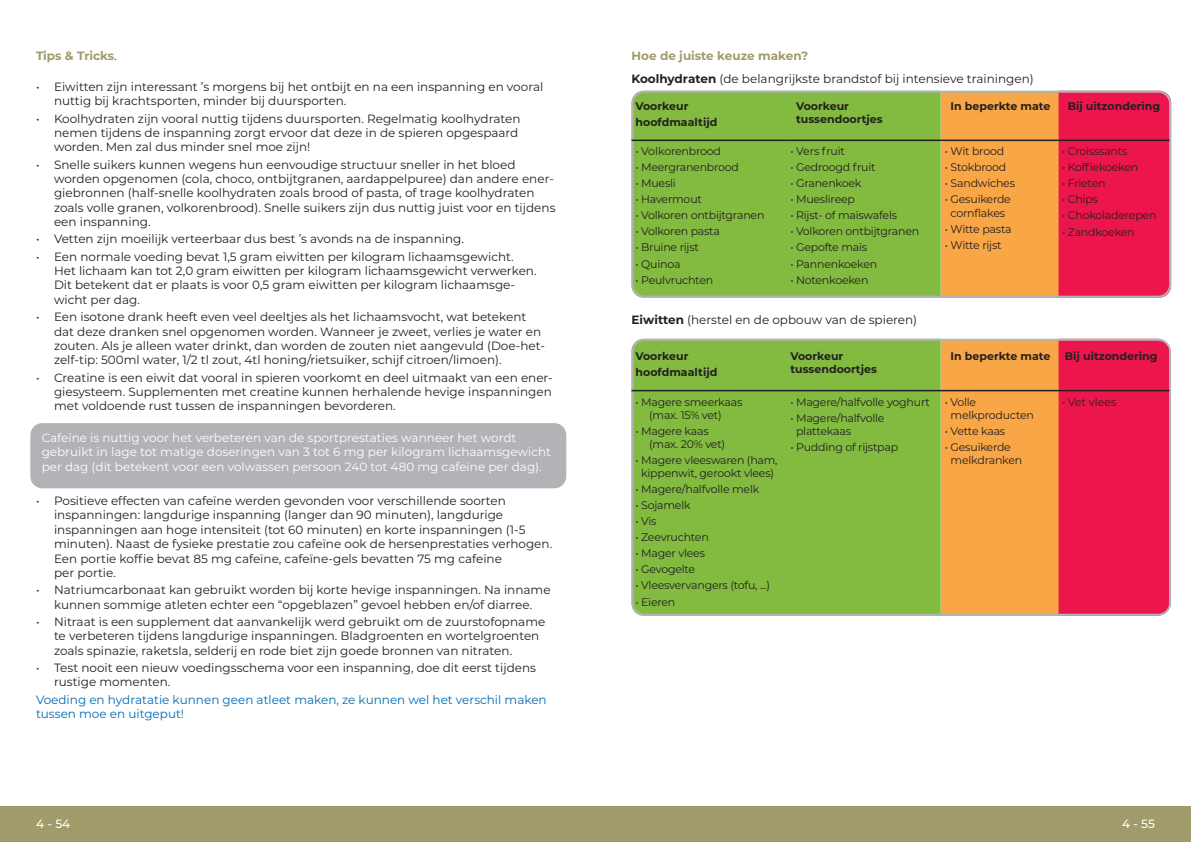
<style>
.page{position:relative;width:1191px;height:842px;background:#fff}
.page>*{position:absolute;margin:0;border:0;box-sizing:border-box;transform-origin:0 0}
.t1{font:12px/14.4px "Montserrat";color:#231f20}
.t2{font:12px/14.4px "Montserrat";color:#fff}
.t3{font:12px/14.4px "Montserrat";color:#006cb7}
.t4{font:700 12px "Montserrat";letter-spacing:-.005em;color:#9f9b6a}
.t5{font:500 12px "Montserrat";color:#fff}
.t6{font:11px/13.2px "Montserrat";letter-spacing:-.02em;color:#231f20}
.t7{font:700 11px/16px "Montserrat";color:#231f20}
.s1{font-weight:400;color:#231f20}
.s2{font-weight:700;color:#9f9b6a}
.s3{font-weight:700}
</style>
<div class="page">
<div style="left:0;top:806px;width:1191px;height:36px;background:#9f9b6a"></div>
<div style="left:30px;top:423px;width:536px;height:65px;background:#b2b3b7;border-radius:12px"></div>
<div style="left:940px;top:91px;width:118px;height:207px;background:#f9a646"></div>
<div style="left:940px;top:339px;width:118px;height:277px;background:#f9a646"></div>
<div style="left:1058px;top:91px;width:113px;height:207px;background:#ed164c"></div>
<div style="left:1058px;top:339px;width:111px;height:274px;background:#ed164c"></div>
<div style="left:633px;top:91px;width:307px;height:204px;background:#82bb40"></div>
<div style="left:633px;top:339px;width:307px;height:277px;background:#82bb40"></div>
<div style="left:631px;top:339px;width:540px;height:277px;border:2px solid #b2b3b7;border-radius:12px"></div>
<div style="left:631px;top:91px;width:540px;height:207px;border:2px solid #b2b3b7;border-radius:12px"></div>
<hr style="left:631px;top:140px;width:155px;height:1px;background:#231f20">
<hr style="left:786px;top:140px;width:155px;height:1px;background:#231f20">
<hr style="left:941px;top:140px;width:117px;height:1px;background:#231f20">
<hr style="left:1058px;top:140px;width:111px;height:1px;background:#231f20">
<hr style="left:631px;top:390px;width:155px;height:1px;background:#231f20">
<hr style="left:786px;top:390px;width:155px;height:1px;background:#231f20">
<hr style="left:941px;top:390px;width:117px;height:1px;background:#231f20">
<hr style="left:1058px;top:390px;width:111px;height:1px;background:#231f20">
<p class="t4" style="left:36px;top:47px;width:82px">Tips &amp; Tricks<span class="s1">.</span></p>
<p class="t1" style="left:54px;top:79px;width:491px;text-indent:-18px">• Eiwitten zijn interessant ’s morgens bij het ontbijt en na een inspanning en vooral nuttig bij krachtsporten, minder bij duursporten.</p>
<p class="t1" style="left:54px;top:111px;width:468px;text-indent:-18px">• Koolhydraten zijn vooral nuttig tijdens duursporten. Regelmatig koolhydraten nemen tijdens de inspanning zorgt ervoor dat deze in de spieren opgespaard worden. Men zal dus minder snel moe zijn!</p>
<p class="t1" style="left:54px;top:157px;width:503px;text-indent:-18px">• Snelle suikers kunnen wegens hun eenvoudige structuur sneller in het bloed worden opgenomen (cola, choco, ontbijtgranen, aardappelpuree) dan andere ener&shy;giebronnen (half-snelle koolhydraten zoals brood of pasta, of trage koolhydraten zoals volle granen, volkorenbrood). Snelle suikers zijn dus nuttig juist voor en tijdens een inspanning.</p>
<p class="t1" style="left:36px;top:232px;width:429px">• Vetten zijn moeilijk verteerbaar dus best ’s avonds na de inspanning.</p>
<p class="t1" style="left:54px;top:249px;width:484px;text-indent:-18px">• Een normale voeding bevat 1,5 gram eiwitten per kilogram lichaamsgewicht.<br>Het lichaam kan tot 2,0 gram eiwitten per kilogram lichaamsgewicht verwerken.<br>Dit betekent dat er plaats is voor 0,5 gram eiwitten per kilogram lichaamsge&shy;wicht per dag.</p>
<p class="t1" style="left:54px;top:309px;width:492px;text-indent:-18px">• Een isotone drank heeft even veel deeltjes als het lichaamsvocht, wat betekent dat deze dranken snel opgenomen worden. Wanneer je zweet, verlies je water en zouten. Als je alleen water drinkt, dan worden de zouten niet aangevuld (Doe-het&shy;zelf-tip: 500ml water, 1/2 tl zout, 4tl honing/rietsuiker, schijf citroen/limoen).</p>
<p class="t1" style="left:54px;top:370px;width:500px;text-align:justify;text-indent:-18px">• Creatine is een eiwit dat vooral in spieren voorkomt en deel uitmaakt van een ener&shy;giesysteem. Supplementen met creatine kunnen herhalende hevige inspanningen met voldoende rust tussen de inspanningen bevorderen.</p>
<p class="t2" style="left:42px;top:430px;width:511px">Cafeïne is nuttig voor het verbeteren van de sportprestaties wanneer het wordt gebruikt in lage tot matige doseringen van 3 tot 6 mg per kilogram lichaamsgewicht per dag (dit betekent voor een volwassen persoon 240 tot 480 mg cafeïne per dag).</p>
<p class="t1" style="left:54px;top:493px;width:500px;text-indent:-18px">• Positieve effecten van cafeïne werden gevonden voor verschillende soorten inspanningen: langdurige inspanning (langer dan 90 minuten), langdurige inspanningen aan hoge intensiteit (tot 60 minuten) en korte inspanningen (1-5 minuten). Naast de fysieke prestatie zou cafeïne ook de hersenprestaties verhogen.<br>Een portie koffie bevat 85 mg cafeïne, cafeïne-gels bevatten 75 mg cafeïne<br>per portie.</p>
<p class="t1" style="left:36px;top:582px;width:516px;text-align:center">• Natriumcarbonaat kan gebruikt worden bij korte hevige inspanningen. Na inname kunnen sommige atleten echter een “opgeblazen” gevoel hebben en/of diarree.</p>
<p class="t1" style="left:54px;top:614px;width:493px;text-indent:-18px">• Nitraat is een supplement dat aanvankelijk werd gebruikt om de zuurstofopname te verbeteren tijdens langdurige inspanningen. Bladgroenten en wortelgroenten zoals spinazie, raketsla, selderij en rode biet zijn goede bronnen van nitraten.</p>
<p class="t1" style="left:54px;top:660px;width:483px;text-indent:-18px">• Test nooit een nieuw voedingsschema voor een inspanning, doe dit eerst tijdens rustige momenten.</p>
<p class="t3" style="left:36px;top:692px;width:512px">Voeding en hydratatie kunnen geen atleet maken, ze kunnen wel het verschil maken tussen moe en uitgeput!</p>
<p class="t1" style="left:631px;top:44px;width:404px;line-height:22.9px"><span class="s2">Hoe de juiste keuze maken?<br></span><span class="s3">Koolhydraten</span> (de belangrijkste brandstof bij intensieve trainingen)</p>
<p class="t7" style="left:635px;top:97px;width:83px">Voorkeur hoofdmaaltijd</p>
<p class="t7" style="left:796px;top:99px;width:88px;line-height:13.2px">Voorkeur tussendoortjes</p>
<p class="t7" style="left:950px;top:97px;width:101px">In beperkte mate</p>
<p class="t7" style="left:1067px;top:97px;width:94px">Bij uitzondering</p>
<p class="t6" style="left:635px;top:144px;width:87px">• Volkorenbrood</p>
<p class="t6" style="left:635px;top:160px;width:105px">• Meergranenbrood</p>
<p class="t6" style="left:635px;top:176px;width:42px">• Muesli</p>
<p class="t6" style="left:635px;top:192px;width:68px">• Havermout</p>
<p class="t6" style="left:635px;top:208px;width:130px">• Volkoren ontbijtgranen</p>
<p class="t6" style="left:635px;top:225px;width:86px">• Volkoren pasta</p>
<p class="t6" style="left:635px;top:241px;width:65px">• Bruine rijst</p>
<p class="t6" style="left:635px;top:257px;width:46px">• Quinoa</p>
<p class="t6" style="left:635px;top:273px;width:79px">• Peulvruchten</p>
<p class="t6" style="left:790px;top:144px;width:56px">• Vers fruit</p>
<p class="t6" style="left:790px;top:160px;width:87px">• Gedroogd fruit</p>
<p class="t6" style="left:790px;top:176px;width:73px">• Granenkoek</p>
<p class="t6" style="left:790px;top:192px;width:66px">• Mueslireep</p>
<p class="t6" style="left:790px;top:208px;width:108px">• Rijst- of maïswafels</p>
<p class="t6" style="left:790px;top:225px;width:130px">• Volkoren ontbijtgranen</p>
<p class="t6" style="left:790px;top:241px;width:78px">• Gepofte maïs</p>
<p class="t6" style="left:790px;top:257px;width:88px">• Pannenkoeken</p>
<p class="t6" style="left:790px;top:273px;width:80px">• Notenkoeken</p>
<p class="t6" style="left:945px;top:144px;width:61px">• Wit brood</p>
<p class="t6" style="left:945px;top:160px;width:63px">• Stokbrood</p>
<p class="t6" style="left:945px;top:176px;width:72px">• Sandwiches</p>
<p class="t6" style="left:945px;top:192px;width:67px;text-align:center">• Gesuikerde cornflakes</p>
<p class="t6" style="left:945px;top:222px;width:68px">• Witte pasta</p>
<p class="t6" style="left:945px;top:238px;width:58px">• Witte rijst</p>
<p class="t6" style="left:1062px;top:144px;width:67px">• Croisssants</p>
<p class="t6" style="left:1062px;top:160px;width:78px">• Koffiekoeken</p>
<p class="t6" style="left:1062px;top:176px;width:45px">• Frieten</p>
<p class="t6" style="left:1062px;top:193px;width:37px">• Chips</p>
<p class="t6" style="left:1062px;top:209px;width:96px">• Chokoladerepen</p>
<p class="t6" style="left:1062px;top:225px;width:74px">• Zandkoeken</p>
<p class="t1" style="left:631px;top:312px;width:287px"><span class="s3">Eiwitten</span> (herstel en de opbouw van de spieren)</p>
<p class="t7" style="left:635px;top:347px;width:83px">Voorkeur hoofdmaaltijd</p>
<p class="t7" style="left:790px;top:348px;width:88px;line-height:13.2px">Voorkeur tussendoortjes</p>
<p class="t7" style="left:950px;top:347px;width:101px">In beperkte mate</p>
<p class="t7" style="left:1065px;top:347px;width:94px">Bij uitzondering</p>
<p class="t6" style="left:649px;top:395px;width:95px;text-indent:-14px">• Magere smeerkaas (max. 15% vet)</p>
<p class="t6" style="left:649px;top:424px;width:78px;text-indent:-14px">• Magere kaas (max. 20% vet)</p>
<p class="t6" style="left:635px;top:453px;width:144px;text-align:center">• Magere vleeswaren (ham, kippenwit, gerookt vlees)</p>
<p class="t6" style="left:635px;top:482px;width:125px">• Magere/halfvolle melk</p>
<p class="t6" style="left:635px;top:498px;width:57px">• Sojamelk</p>
<p class="t6" style="left:635px;top:514px;width:23px">• Vis</p>
<p class="t6" style="left:635px;top:530px;width:75px">• Zeevruchten</p>
<p class="t6" style="left:635px;top:546px;width:71px">• Mager vlees</p>
<p class="t6" style="left:635px;top:562px;width:61px">• Gevogelte</p>
<p class="t6" style="left:635px;top:579px;width:136px">• Vleesvervangers (tofu, ...)</p>
<p class="t6" style="left:635px;top:595px;width:41px">• Eieren</p>
<p class="t6" style="left:790px;top:395px;width:141px">• Magere/halfvolle yoghurt</p>
<p class="t6" style="left:796px;top:411px;width:90px;text-indent:-6px">• Magere/halfvolle plattekaas</p>
<p class="t6" style="left:790px;top:440px;width:109px">• Pudding of rijstpap</p>
<p class="t6" style="left:950px;top:395px;width:85px;text-indent:-6px">• Volle melkproducten</p>
<p class="t6" style="left:945px;top:424px;width:62px">• Vette kaas</p>
<p class="t6" style="left:950px;top:440px;width:73px;text-indent:-6px">• Gesuikerde melkdranken</p>
<p class="t6" style="left:1062px;top:395px;width:56px">• Vet vlees</p>
<p class="t5" style="left:36px;top:815px;width:35px">4 - 54</p>
<p class="t5" style="left:1122px;top:815px;width:34px">4 - 55</p>
</div>
